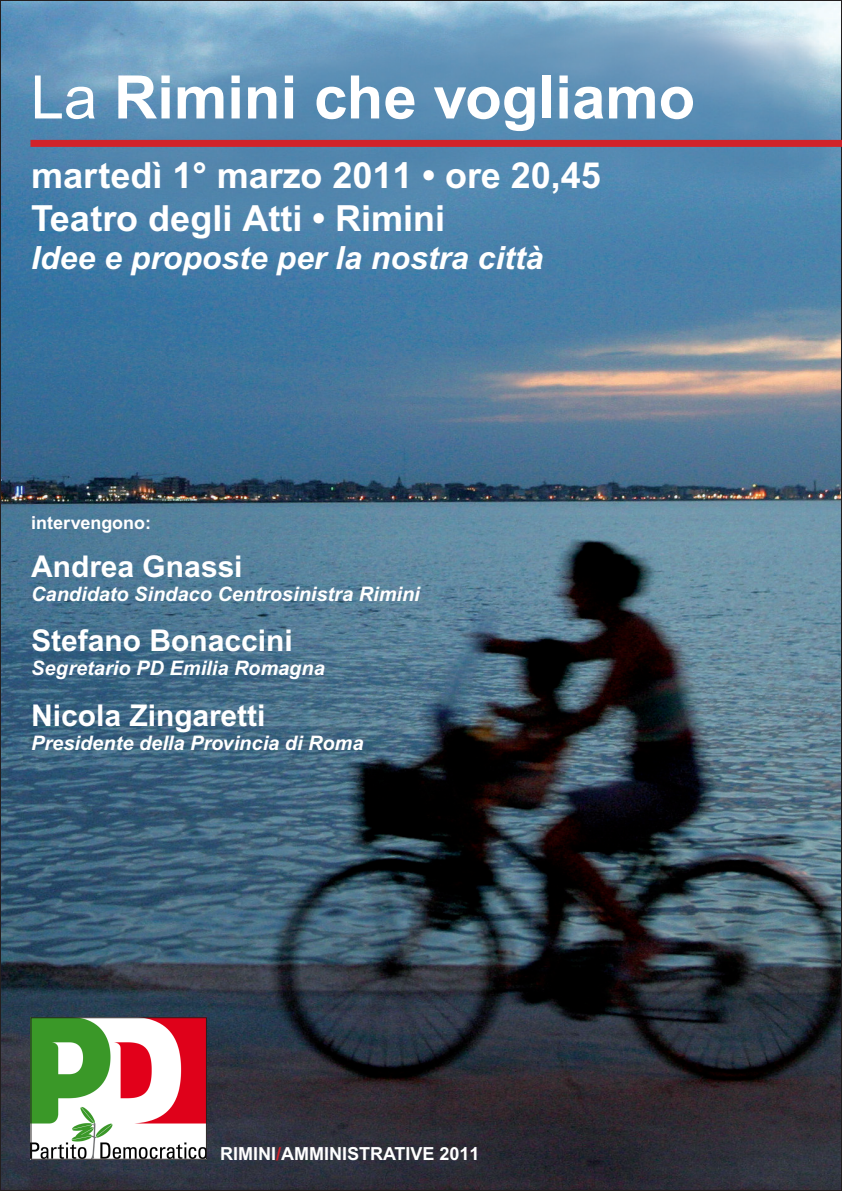
<style>
.page{position:relative;width:842px;height:1191px;background:#fff}
.page>*{position:absolute;margin:0;border:0;box-sizing:border-box;transform-origin:0 0}
.t1{font:700 60px "Arial SFMT";color:#fff}
.t2{font:700 36px "Arial SFMT";color:#fff}
.t3{font:italic 700 32px "Arial SFMT";color:#fff}
.t4{font:700 30px "Arial SFMT";color:#fff}
.t5{font:italic 700 20px "Arial SFMT";color:#fff}
.t6{font:700 18px "Arial SFMT";color:#fff}
.s1{font-weight:400}
.s2{color:#d1232a}
</style>
<div class="page">
<img style="left:2px;top:2px;width:838px;height:1187px">
<img style="left:32px;top:1019px;width:173px;height:138px">
<div style="left:30px;top:1017px;width:177px;height:142px;border:1px solid #231f20"></div>
<div style="left:30px;top:140px;width:812px;height:7px;background:#d1232a"></div>
<p class="t1" style="left:30px;top:62px;width:666px"><span class="s1">La</span> Rimini che vogliamo</p>
<p class="t2" style="left:31px;top:154px;width:571px">martedì 1° marzo 2011 • ore 20,45</p>
<p class="t2" style="left:31px;top:197px;width:415px">Teatro degli Atti • Rimini</p>
<p class="t3" style="left:31px;top:239px;width:514px">Idee e proposte per la nostra città</p>
<p class="t6" style="left:31px;top:512px;width:122px">intervengono:</p>
<p class="t4" style="left:31px;top:548px;width:213px">Andrea Gnassi</p>
<p class="t5" style="left:31px;top:582px;width:390px">Candidato Sindaco Centrosinistra Rimini</p>
<p class="t4" style="left:31px;top:623px;width:263px">Stefano Bonaccini</p>
<p class="t5" style="left:31px;top:656px;width:295px">Segretario PD Emilia Romagna</p>
<p class="t4" style="left:31px;top:697px;width:236px">Nicola Zingaretti</p>
<p class="t5" style="left:31px;top:731px;width:334px">Presidente della Provincia di Roma</p>
<p class="t6" style="left:220px;top:1142px;width:261px">RIMINI<span class="s2">/</span>AMMINISTRATIVE 2011</p>
</div>
